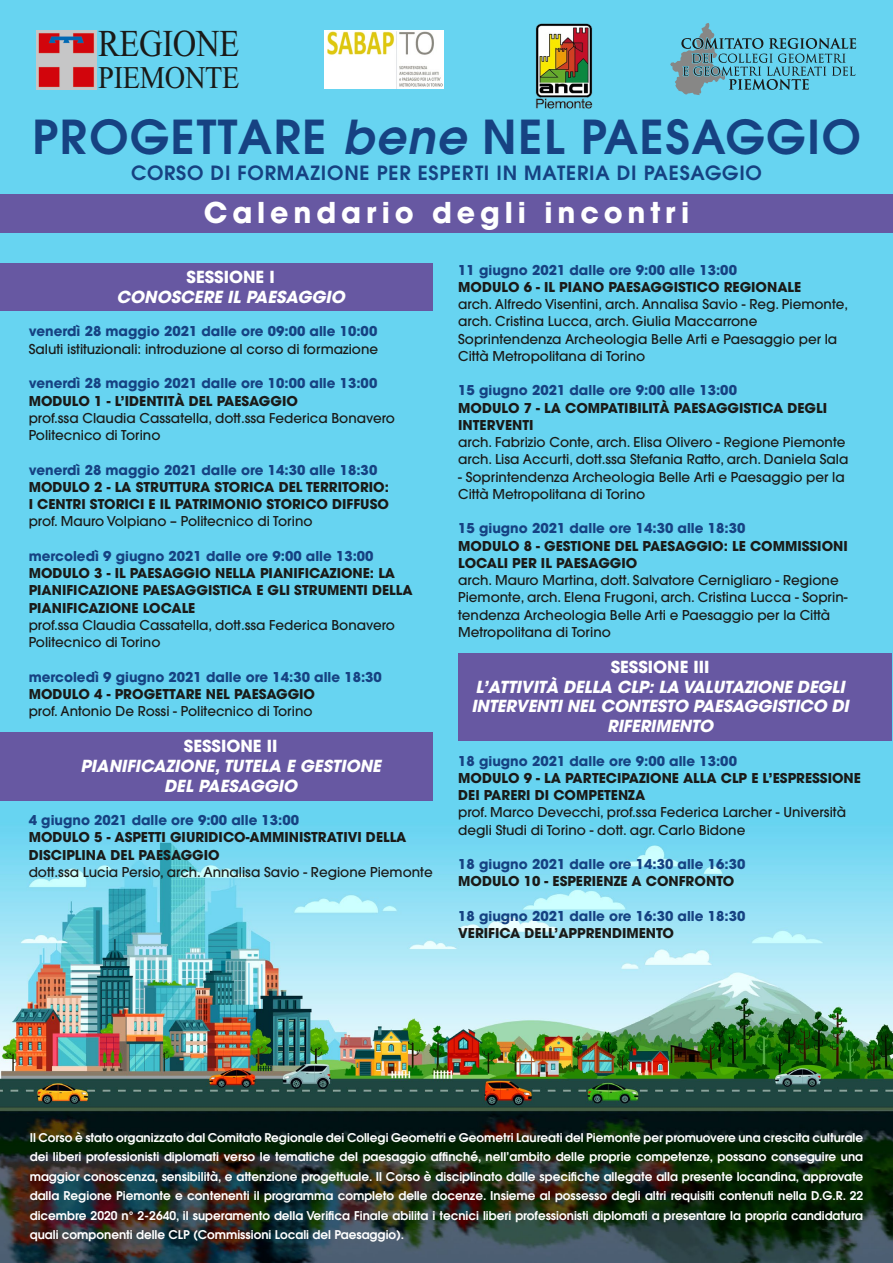
<style>
.page{position:relative;width:893px;height:1263px;background:#fff}
.page>*{position:absolute;margin:0;border:0;box-sizing:border-box;transform-origin:0 0}
.t1{font:600 46.5px "Avant Garde";letter-spacing:.035em;color:#164282}
.t2{font:37.95px "Times New Roman";letter-spacing:-.01em;color:#1a1a18;scale:.86 1}
.t3{font:31.5px "Times New Roman";letter-spacing:-.01em;color:#1a1a18;scale:.9 1}
.t4{font:700 28.5px "Avant Garde";letter-spacing:.17em;color:#fff}
.t5{font:600 19.5px "Avant Garde";letter-spacing:.04em;color:#164282}
.t6{font:italic 700 16.5px/19.8px "Avant Garde";letter-spacing:-.01em;color:#fff;text-align:center}
.t7{font:700 16.5px "Avant Garde";color:#fff}
.t8{font:500 13.5px/17.2px "Avant Garde";color:#1a1a18}
.t9{font:700 13.5px/17.2px "Avant Garde";color:#1a1a18}
.t10{font:700 13.5px "Avant Garde";color:#164282}
.t11{font:600 12px/19.5px "Avant Garde";color:#fff;text-align:justify}
.s1{font-style:italic}
</style>
<div class="page">
<img style="left:0;top:0;width:893px;height:1263px">
<div style="left:0;top:195px;width:893px;height:38px;background:#6758a2"></div>
<img style="left:37px;top:31px;width:59px;height:58px">
<svg style="left:325px;top:30px;width:119px;height:59px"></svg>
<img style="left:328px;top:32px;width:115px;height:57px">
<svg style="left:670px;top:23px;width:186px;height:72px;background:#61b6cc"></svg>
<div style="left:0;top:264px;width:433px;height:47px;background:#6758a2"></div>
<div style="left:0;top:732px;width:433px;height:69px;background:#6758a2"></div>
<div style="left:458px;top:653px;width:434px;height:87px;background:#6758a2"></div>
<img style="left:533px;top:21px;width:62px;height:91px">
<h2 class="t2" style="left:98px;top:23px;width:166px">REGIONE</h2>
<h3 class="t3" style="left:98px;top:60px;width:159px">PIEMONTE</h3>
<h1 class="t1" style="left:32px;top:107px;width:830px">PROGETTARE <span class="s1">bene</span> NEL PAESAGGIO</h1>
<h3 class="t5" style="left:131px;top:160px;width:632px">CORSO DI FORMAZIONE PER ESPERTI IN MATERIA DI PAESAGGIO</h3>
<h3 class="t4" style="left:204px;top:194px;width:487px">Calendario degli incontri</h3>
<p class="t7" style="left:187px;top:266px;width:90px">SESSIONE I</p>
<p class="t6" style="left:116px;top:287px;width:230px">CONOSCERE IL PAESAGGIO</p>
<p class="t10" style="left:29px;top:323px;width:350px">venerdì 28 maggio 2021 dalle ore 09:00 alle 10:00</p>
<p class="t8" style="left:29px;top:340px;width:351px">Saluti istituzionali: introduzione al corso di formazione</p>
<p class="t10" style="left:29px;top:374px;width:350px">venerdì 28 maggio 2021 dalle ore 10:00 alle 13:00</p>
<p class="t9" style="left:29px;top:392px;width:271px">MODULO 1 - L’IDENTITÀ DEL PAESAGGIO</p>
<p class="t8" style="left:29px;top:409px;width:368px">prof.ssa Claudia Cassatella, dott.ssa Federica Bonavero<br>Politecnico di Torino</p>
<p class="t10" style="left:29px;top:461px;width:350px">venerdì 28 maggio 2021 dalle ore 14:30 alle 18:30</p>
<p class="t9" style="left:29px;top:478px;width:362px">MODULO 2 - LA STRUTTURA STORICA DEL TERRITORIO:<br>I CENTRI STORICI E IL PATRIMONIO STORICO DIFFUSO</p>
<p class="t8" style="left:29px;top:513px;width:285px">prof. Mauro Volpiano – Politecnico di Torino</p>
<p class="t10" style="left:29px;top:547px;width:346px">mercoledì 9 giugno 2021 dalle ore 9:00 alle 13:00</p>
<p class="t9" style="left:29px;top:564px;width:385px">MODULO 3 - IL PAESAGGIO NELLA PIANIFICAZIONE: LA<br>PIANIFICAZIONE PAESAGGISTICA E GLI STRUMENTI DELLA<br>PIANIFICAZIONE LOCALE</p>
<p class="t8" style="left:29px;top:616px;width:368px">prof.ssa Claudia Cassatella, dott.ssa Federica Bonavero<br>Politecnico di Torino</p>
<p class="t10" style="left:29px;top:668px;width:355px">mercoledì 9 giugno 2021 dalle ore 14:30 alle 18:30</p>
<p class="t9" style="left:29px;top:685px;width:288px">MODULO 4 - PROGETTARE NEL PAESAGGIO</p>
<p class="t8" style="left:29px;top:702px;width:285px">prof. Antonio De Rossi - Politecnico di Torino</p>
<p class="t7" style="left:184px;top:735px;width:95px">SESSIONE II</p>
<p class="t6" style="left:80px;top:756px;width:302px">PIANIFICAZIONE, TUTELA E GESTIONE<br>DEL PAESAGGIO</p>
<p class="t10" style="left:29px;top:811px;width:272px">4 giugno 2021 dalle ore 9:00 alle 13:00</p>
<p class="t9" style="left:29px;top:829px;width:379px">MODULO 5 - ASPETTI GIURIDICO-AMMINISTRATIVI DELLA<br>DISCIPLINA DEL PAESAGGIO</p>
<p class="t8" style="left:29px;top:863px;width:405px">dott.ssa Lucia Persio, arch. Annalisa Savio - Regione Piemonte</p>
<p class="t10" style="left:458px;top:261px;width:280px">11 giugno 2021 dalle ore 9:00 alle 13:00</p>
<p class="t9" style="left:458px;top:278px;width:345px">MODULO 6 - IL PIANO PAESAGGISTICO REGIONALE</p>
<p class="t8" style="left:458px;top:295px;width:391px">arch. Alfredo Visentini, arch. Annalisa Savio - Reg. Piemonte, arch. Cristina Lucca, arch. Giulia Maccarrone Soprintendenza Archeologia Belle Arti e Paesaggio per la Città Metropolitana di Torino</p>
<p class="t10" style="left:458px;top:382px;width:280px">15 giugno 2021 dalle ore 9:00 alle 13:00</p>
<p class="t9" style="left:458px;top:399px;width:370px">MODULO 7 - LA COMPATIBILITÀ PAESAGGISTICA DEGLI<br>INTERVENTI</p>
<p class="t8" style="left:458px;top:434px;width:392px">arch. Fabrizio Conte, arch. Elisa Olivero - Regione Piemonte arch. Lisa Accurti, dott.ssa Stefania Ratto, arch. Daniela Sala</p>
<p class="t8" style="left:458px;top:468px;width:388px">- Soprintendenza Archeologia Belle Arti e Paesaggio per la<br>Città Metropolitana di Torino</p>
<p class="t10" style="left:458px;top:520px;width:289px">15 giugno 2021 dalle ore 14:30 alle 18:30</p>
<p class="t9" style="left:458px;top:537px;width:391px">MODULO 8 - GESTIONE DEL PAESAGGIO: LE COMMISSIONI<br>LOCALI PER IL PAESAGGIO</p>
<p class="t8" style="left:458px;top:572px;width:391px">arch. Mauro Martina, dott. Salvatore Cernigliaro - Regione Piemonte, arch. Elena Frugoni, arch. Cristina Lucca - Soprin&shy;tendenza Archeologia Belle Arti e Paesaggio per la Città Metropolitana di Torino</p>
<p class="t7" style="left:611px;top:656px;width:100px">SESSIONE III</p>
<p class="t6" style="left:471px;top:676px;width:379px">L’ATTIVITÀ DELLA CLP: LA VALUTAZIONE DEGLI<br>INTERVENTI NEL CONTESTO PAESAGGISTICO DI<br>RIFERIMENTO</p>
<p class="t10" style="left:458px;top:752px;width:280px">18 giugno 2021 dalle ore 9:00 alle 13:00</p>
<p class="t9" style="left:458px;top:769px;width:404px">MODULO 9 - LA PARTECIPAZIONE ALLA CLP E L’ESPRESSIONE<br>DEI PARERI DI COMPETENZA</p>
<p class="t8" style="left:458px;top:804px;width:389px">prof. Marco Devecchi, prof.ssa Federica Larcher - Università degli Studi di Torino - dott. agr. Carlo Bidone</p>
<p class="t10" style="left:458px;top:855px;width:289px">18 giugno 2021 dalle ore 14:30 alle 16:30</p>
<p class="t9" style="left:458px;top:873px;width:278px">MODULO 10 - ESPERIENZE A CONFRONTO</p>
<p class="t10" style="left:458px;top:907px;width:289px">18 giugno 2021 dalle ore 16:30 alle 18:30</p>
<p class="t9" style="left:458px;top:924px;width:217px">VERIFICA DELL’APPRENDIMENTO</p>
<p class="t11" style="left:30px;top:1127px;width:835px">Il Corso è stato organizzato dal Comitato Regionale dei Collegi Geometri e Geometri Laureati del Piemonte per promuovere una crescita culturale dei liberi professionisti diplomati verso le tematiche del paesaggio affinché, nell’ambito delle proprie competenze, possano conseguire una maggior conoscenza, sensibilità, e attenzione progettuale. Il Corso è disciplinato dalle specifiche allegate alla presente locandina, approvate dalla Regione Piemonte e contenenti il programma completo delle docenze. Insieme al possesso degli altri requisiti contenuti nella D.G.R. 22 dicembre 2020 n° 2-2640, il superamento della Verifica Finale abilita i tecnici liberi professionisti diplomati a presentare la propria candidatura quali componenti delle CLP (Commissioni Locali del Paesaggio).</p>
</div>
